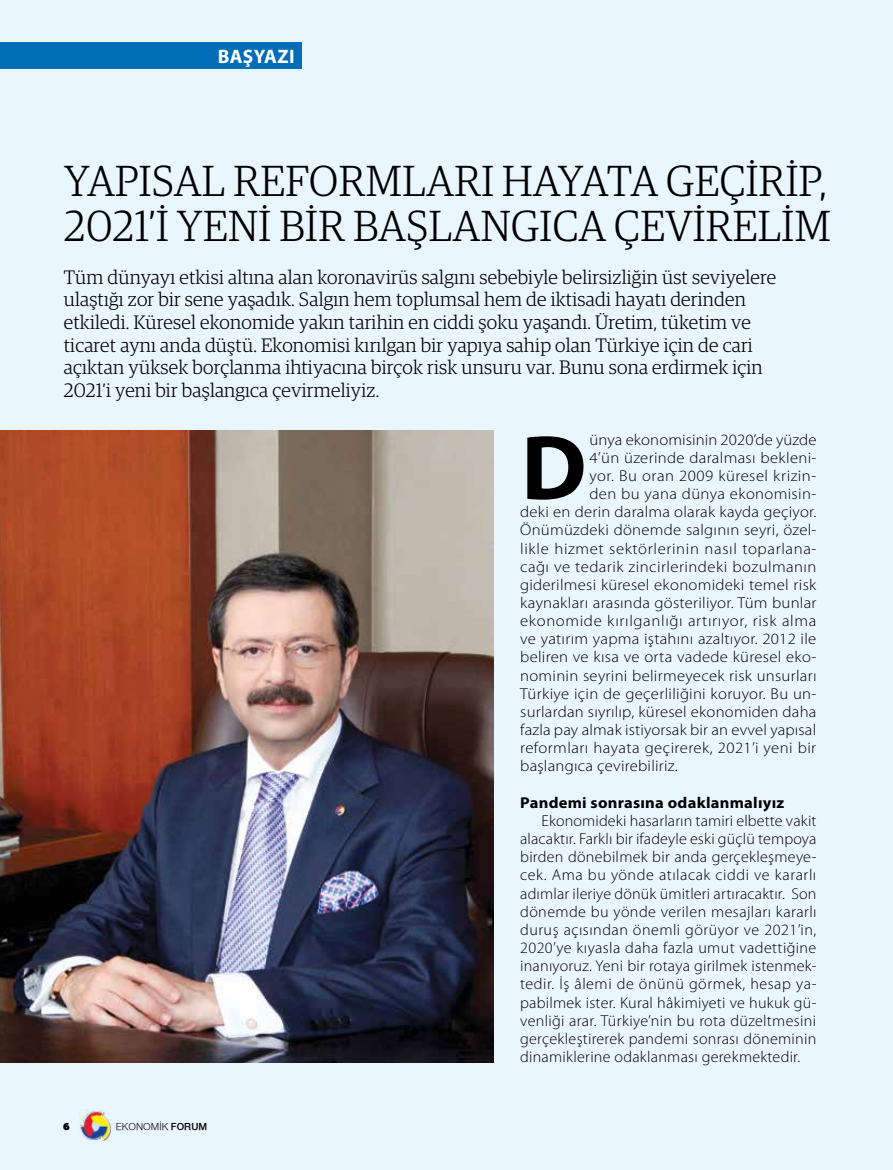
<style>
.page{position:relative;width:893px;height:1170px;background:#fff}
.page>*{position:absolute;margin:0;border:0;box-sizing:border-box;transform-origin:0 0}
.t1{font:700 92.25px "Myriad Pro";color:#000}
.t2{font:300 43.5px/45px "Guardian Egyp";letter-spacing:.01em;color:#000}
.t3{font:300 19.5px/22.5px "Guardian Egyp";letter-spacing:.01em;color:#000}
.t4{font:700 19.5px "Myriad Pro";letter-spacing:.02em;color:#fff}
.t5{font:300 15.75px "Myriad Pro";letter-spacing:.015em;color:#000;scale:1.06 1}
.t6{font:300 15.75px/18.1px "Myriad Pro";letter-spacing:.015em;color:#000;text-align:justify}
.t7{font:300 15.75px "Myriad Pro";letter-spacing:.04em;color:#000;scale:1.06 1}
.t8{font:700 15.75px "Myriad Pro";letter-spacing:.015em;color:#000;scale:1.05 1}
.t9{font:10.5px "Nimbus Sans Novus";color:#000}
.t10{font:900 10.5px "PF Agora Sans Pro";color:#000}
.s1{font-weight:600}
</style>
<div class="page">
<div style="left:0;top:0;width:893px;height:1169px;background:#eaf6fe"></div>
<img style="left:80px;top:1109px;width:31px;height:31px">
<div style="left:0;top:43px;width:302px;height:26px;background:#006eb7"></div>
<img style="left:0;top:431px;width:493px;height:630px">
<p class="t4" style="left:218px;top:45px;width:79px">BAŞYAZI</p>
<h2 class="t2" style="left:64px;top:156px;width:768px">YAPISAL REFORMLARI HAYATA GEÇIRIP,<br>2021’I YENI BIR BAŞLANGICA ÇEVIRELIM</h2>
<p class="t3" style="left:64px;top:265px;width:714px">Tüm dünyayı etkisi altına alan koronavirüs salgını sebebiyle belirsizliğin üst seviyelere ulaştığı zor bir sene yaşadık. Salgın hem toplumsal hem de iktisadi hayatı derinden etkiledi. Küresel ekonomide yakın tarihin en ciddi şoku yaşandı. Üretim, tüketim ve ticaret aynı anda düştü. Ekonomisi kırılgan bir yapıya sahip olan Türkiye için de cari açıktan yüksek borçlanma ihtiyacına birçok risk unsuru var. Bunu sona erdirmek için 2021’i yeni bir başlangıca çevirmeliyiz.</p>
<h1 class="t1" style="left:521px;top:416px;width:67px">D</h1>
<p class="t5" style="left:589px;top:430px;width:216px">ünya ekonomisinin 2020’de yüzde</p>
<p class="t5" style="left:589px;top:449px;width:216px">4’ün üzerinde daralması bekleni-</p>
<p class="t5" style="left:589px;top:467px;width:216px">yor. Bu oran 2009 küresel krizin-</p>
<p class="t5" style="left:589px;top:485px;width:216px">den bu yana dünya ekonomisin-</p>
<p class="t5" style="left:520px;top:503px;width:281px">deki en derin daralma olarak kayda geçiyor.</p>
<p class="t5" style="left:520px;top:521px;width:281px">Önümüzdeki dönemde salgının seyri, özel-</p>
<p class="t7" style="left:520px;top:539px;width:281px">likle hizmet sektörlerinin nasıl toparlana-</p>
<p class="t5" style="left:520px;top:557px;width:281px">cağı ve tedarik zincirlerindeki bozulmanın</p>
<p class="t5" style="left:520px;top:576px;width:281px">giderilmesi küresel ekonomideki temel risk</p>
<p class="t5" style="left:520px;top:594px;width:281px">kaynakları arasında gösteriliyor. Tüm bunlar</p>
<p class="t7" style="left:520px;top:612px;width:281px">ekonomide kırılganlığı artırıyor, risk alma</p>
<p class="t5" style="left:520px;top:630px;width:281px">ve yatırım yapma iştahını azaltıyor. 2012 ile</p>
<p class="t5" style="left:520px;top:648px;width:281px">beliren ve kısa ve orta vadede küresel eko-</p>
<p class="t5" style="left:520px;top:666px;width:281px">nominin seyrini belirmeyecek risk unsurları</p>
<p class="t5" style="left:520px;top:684px;width:281px">Türkiye için de geçerliliğini koruyor. Bu un-</p>
<p class="t5" style="left:520px;top:703px;width:281px">surlardan sıyrılıp, küresel ekonomiden daha</p>
<p class="t5" style="left:520px;top:721px;width:281px">fazla pay almak istiyorsak bir an evvel yapısal</p>
<p class="t5" style="left:520px;top:739px;width:281px">reformları hayata geçirerek, 2021’i yeni bir</p>
<p class="t5" style="left:520px;top:757px;width:150px">başlangıca çevirebiliriz.</p>
<p class="t8" style="left:520px;top:793px;width:253px">Pandemi sonrasına odaklanmalıyız</p>
<p class="t6" style="left:520px;top:811px;width:298px;text-indent:21px">Ekonomideki hasarların tamiri elbette vakit alacaktır. Farklı bir ifadeyle eski güçlü tempoya birden dönebilmek bir anda gerçekleşmeye&shy;cek. Ama bu yönde atılacak ciddi ve kararlı adımlar ileriye dönük ümitleri artıracaktır. Son dönemde bu yönde verilen mesajları kararlı duruş açısından önemli görüyor ve 2021’in, 2020’ye kıyasla daha fazla umut vadettiğine inanıyoruz. Yeni bir rotaya girilmek istenmek&shy;tedir. İş âlemi de önünü görmek, hesap ya&shy;pabilmek ister. Kural hâkimiyeti ve hukuk gü&shy;venliği arar. Türkiye’nin bu rota düzeltmesini gerçekleştirerek pandemi sonrası döneminin dinamiklerine odaklanması gerekmektedir.</p>
<p class="t10" style="left:63px;top:1119px;width:8px">6</p>
<p class="t9" style="left:116px;top:1120px;width:93px">EKONOMİK <span class="s1">FORUM</span></p>
</div>
